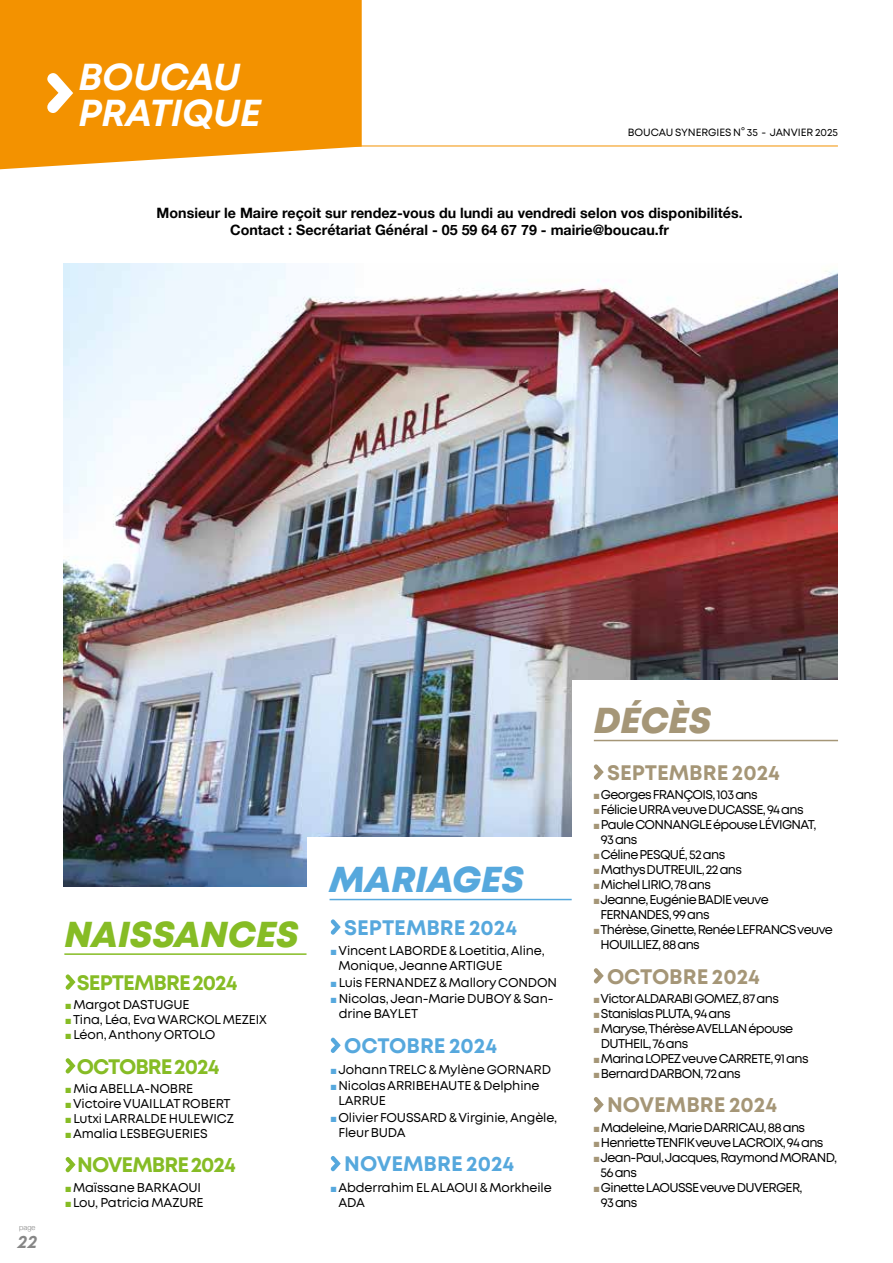
<style>
.page{position:relative;width:893px;height:1263px;background:#fff}
.page>*{position:absolute;margin:0;border:0;box-sizing:border-box;transform-origin:0 0}
.t1{font:italic 700 37.5px/36px "Mont";letter-spacing:-.005em;color:#fff}
.t2{font:italic 800 36px "Mont";color:#86bc25}
.t3{font:italic 800 36px "Mont";color:#56a8dd}
.t4{font:italic 800 36px "Mont";color:#a59677}
.t5{font:700 21px "Mont";letter-spacing:-.045em;color:#86bc25}
.t6{font:700 21px "Mont";color:#56a8dd}
.t7{font:700 21px "Mont";color:#a59677}
.t8{font:italic 700 18px "Mont";color:#878787}
.t9{font:700 14.25px/17.1px "Helvetica Neue";color:#000;text-align:center}
.t10{font:12.75px/15px "Mont";letter-spacing:-.05em;color:#000}
.t11{font:12.75px/15px "Mont";letter-spacing:-.01em;color:#000}
.t12{font:12.75px "Mont";letter-spacing:-.015em;color:#000}
.t13{font:10.5px "Mont";letter-spacing:-.005em;color:#000}
.t14{font:300 7.5px "Helvetica Neue";color:#878787}
.s1{color:#86bc25}
.s2{color:#56a8dd}
.s3{color:#a59677}
</style>
<div class="page">
<img style="left:63px;top:264px;width:775px;height:622px">
<div style="left:308px;top:837px;width:287px;height:367px;background:#fff"></div>
<svg style="left:66px;top:974px;width:10px;height:16px"></svg>
<svg style="left:66px;top:1058px;width:10px;height:15px"></svg>
<svg style="left:66px;top:1157px;width:10px;height:15px"></svg>
<hr style="left:64px;top:953px;width:243px;height:2px;background:#86bc25">
<svg style="left:331px;top:919px;width:10px;height:16px"></svg>
<svg style="left:331px;top:1038px;width:10px;height:15px"></svg>
<svg style="left:331px;top:1156px;width:10px;height:15px"></svg>
<hr style="left:330px;top:899px;width:242px;height:1px;background:#56a8dd">
<div style="left:0;top:0;width:362px;height:169px;background:#f39200"></div>
<svg style="left:47px;top:73px;width:26px;height:40px"></svg>
<hr style="left:101px;top:146px;width:737px;height:1px;background:#f39200">
<div style="left:573px;top:680px;width:287px;height:289px;background:#fff"></div>
<hr style="left:594px;top:740px;width:244px;height:1px;background:#a59677">
<svg style="left:594px;top:764px;width:10px;height:16px"></svg>
<svg style="left:594px;top:968px;width:10px;height:15px"></svg>
<svg style="left:594px;top:1097px;width:10px;height:15px"></svg>
<h1 class="t1" style="left:78px;top:59px;width:184px">BOUCAU<br>PRATIQUE</h1>
<p class="t13" style="left:628px;top:126px;width:212px">BOUCAU SYNERGIES N° 35 - JANVIER 2025</p>
<p class="t9" style="left:157px;top:205px;width:588px">Monsieur le Maire reçoit sur rendez-vous du lundi au vendredi selon vos disponibilités.<br>Contact : Secrétariat Général - 05 59 64 67 79 - mairie@boucau.fr</p>
<p class="t14" style="left:19px;top:1222px;width:18px">page</p>
<h3 class="t8" style="left:18px;top:1230px;width:21px">22</h3>
<h2 class="t2" style="left:64px;top:911px;width:236px">NAISSANCES</h2>
<h3 class="t5" style="left:77px;top:969px;width:162px">SEPTEMBRE 2024</h3>
<p class="t12" style="left:66px;top:996px;width:125px"><span class="s1">■</span> Margot DASTUGUE</p>
<p class="t11" style="left:66px;top:1012px;width:203px"><span class="s1">■</span> Tina, Léa, Eva WARCKOL MEZEIX</p>
<p class="t11" style="left:66px;top:1027px;width:151px"><span class="s1">■</span> Léon, Anthony ORTOLO</p>
<h3 class="t5" style="left:77px;top:1052px;width:144px">OCTOBRE 2024</h3>
<p class="t11" style="left:66px;top:1081px;width:129px"><span class="s1">■</span> Mia ABELLA-NOBRE</p>
<p class="t11" style="left:66px;top:1096px;width:167px"><span class="s1">■</span> Victoire VUAILLAT ROBERT</p>
<p class="t11" style="left:66px;top:1111px;width:170px"><span class="s1">■</span> Lutxi LARRALDE HULEWICZ</p>
<p class="t11" style="left:66px;top:1126px;width:144px"><span class="s1">■</span> Amalia LESBEGUERIES</p>
<h3 class="t5" style="left:77px;top:1151px;width:160px">NOVEMBRE 2024</h3>
<p class="t11" style="left:66px;top:1179px;width:137px"><span class="s1">■</span> Maïssane BARKAOUI</p>
<p class="t11" style="left:66px;top:1194px;width:140px"><span class="s1">■</span> Lou, Patricia MAZURE</p>
<h2 class="t3" style="left:330px;top:856px;width:196px">MARIAGES</h2>
<h3 class="t6" style="left:344px;top:914px;width:174px">SEPTEMBRE 2024</h3>
<p class="t11" style="left:338px;top:943px;width:208px;text-indent:-8px"><span class="s2">■</span> Vincent LABORDE &amp; Loetitia, Aline,<br>Monique, Jeanne ARTIGUE</p>
<p class="t11" style="left:331px;top:975px;width:228px"><span class="s2">■</span> Luis FERNANDEZ &amp; Mallory CONDON</p>
<p class="t11" style="left:339px;top:991px;width:216px;text-indent:-8px"><span class="s2">■</span> Nicolas, Jean-Marie DUBOY &amp; San&shy;drine BAYLET</p>
<h3 class="t6" style="left:344px;top:1032px;width:154px">OCTOBRE 2024</h3>
<p class="t11" style="left:331px;top:1062px;width:222px"><span class="s2">■</span> Johann TRELC &amp; Mylène GORNARD</p>
<p class="t11" style="left:338px;top:1078px;width:203px;text-indent:-8px"><span class="s2">■</span> Nicolas ARRIBEHAUTE &amp; Delphine<br>LARRUE</p>
<p class="t11" style="left:338px;top:1110px;width:220px;text-indent:-8px"><span class="s2">■</span> Olivier FOUSSARD &amp; Virginie, Angèle,<br>Fleur BUDA</p>
<h3 class="t6" style="left:344px;top:1150px;width:172px">NOVEMBRE 2024</h3>
<p class="t11" style="left:338px;top:1180px;width:215px;text-indent:-8px"><span class="s2">■</span> Abderrahim EL ALAOUI &amp; Morkheile<br>ADA</p>
<h2 class="t4" style="left:594px;top:697px;width:119px">DÉCÈS</h2>
<h3 class="t7" style="left:607px;top:759px;width:174px">SEPTEMBRE 2024</h3>
<p class="t10" style="left:594px;top:787px;width:165px"><span class="s3">■</span> Georges FRANÇOIS, 103 ans</p>
<p class="t10" style="left:594px;top:802px;width:211px"><span class="s3">■</span> Félicie URRA veuve DUCASSE, 94 ans</p>
<p class="t10" style="left:601px;top:817px;width:217px;text-indent:-7px"><span class="s3">■</span> Paule CONNANGLE épouse LÉVIGNAT,<br>93 ans</p>
<p class="t10" style="left:594px;top:847px;width:133px"><span class="s3">■</span> Céline PESQUÉ, 52 ans</p>
<p class="t10" style="left:594px;top:862px;width:150px"><span class="s3">■</span> Mathys DUTREUIL, 22 ans</p>
<p class="t10" style="left:594px;top:877px;width:119px"><span class="s3">■</span> Michel LIRIO, 78 ans</p>
<p class="t10" style="left:600px;top:892px;width:170px;text-indent:-7px"><span class="s3">■</span> Jeanne, Eugénie BADIE veuve<br>FERNANDES, 99 ans</p>
<p class="t10" style="left:600px;top:922px;width:234px;text-indent:-7px"><span class="s3">■</span> Thérèse, Ginette, Renée LEFRANCS veuve<br>HOUILLIEZ, 88 ans</p>
<h3 class="t7" style="left:607px;top:962px;width:154px">OCTOBRE 2024</h3>
<p class="t10" style="left:594px;top:991px;width:187px"><span class="s3">■</span> Victor ALDARABI GOMEZ, 87 ans</p>
<p class="t10" style="left:594px;top:1006px;width:138px"><span class="s3">■</span> Stanislas PLUTA, 94 ans</p>
<p class="t10" style="left:601px;top:1021px;width:194px;text-indent:-7px"><span class="s3">■</span> Maryse, Thérèse AVELLAN épouse<br>DUTHEIL, 76 ans</p>
<p class="t10" style="left:594px;top:1051px;width:216px"><span class="s3">■</span> Marina LOPEZ veuve CARRETE, 91 ans</p>
<p class="t10" style="left:594px;top:1066px;width:148px"><span class="s3">■</span> Bernard DARBON, 72 ans</p>
<h3 class="t7" style="left:607px;top:1091px;width:172px">NOVEMBRE 2024</h3>
<p class="t10" style="left:594px;top:1119px;width:213px"><span class="s3">■</span> Madeleine, Marie DARRICAU, 88 ans</p>
<p class="t10" style="left:594px;top:1134px;width:231px"><span class="s3">■</span> Henriette TENFIK veuve LACROIX, 94 ans</p>
<p class="t10" style="left:600px;top:1149px;width:238px;text-indent:-7px"><span class="s3">■</span> Jean-Paul, Jacques, Raymond MORAND,<br>56 ans</p>
<p class="t10" style="left:601px;top:1179px;width:203px;text-indent:-7px"><span class="s3">■</span> Ginette LAOUSSE veuve DUVERGER,<br>93 ans</p>
</div>
